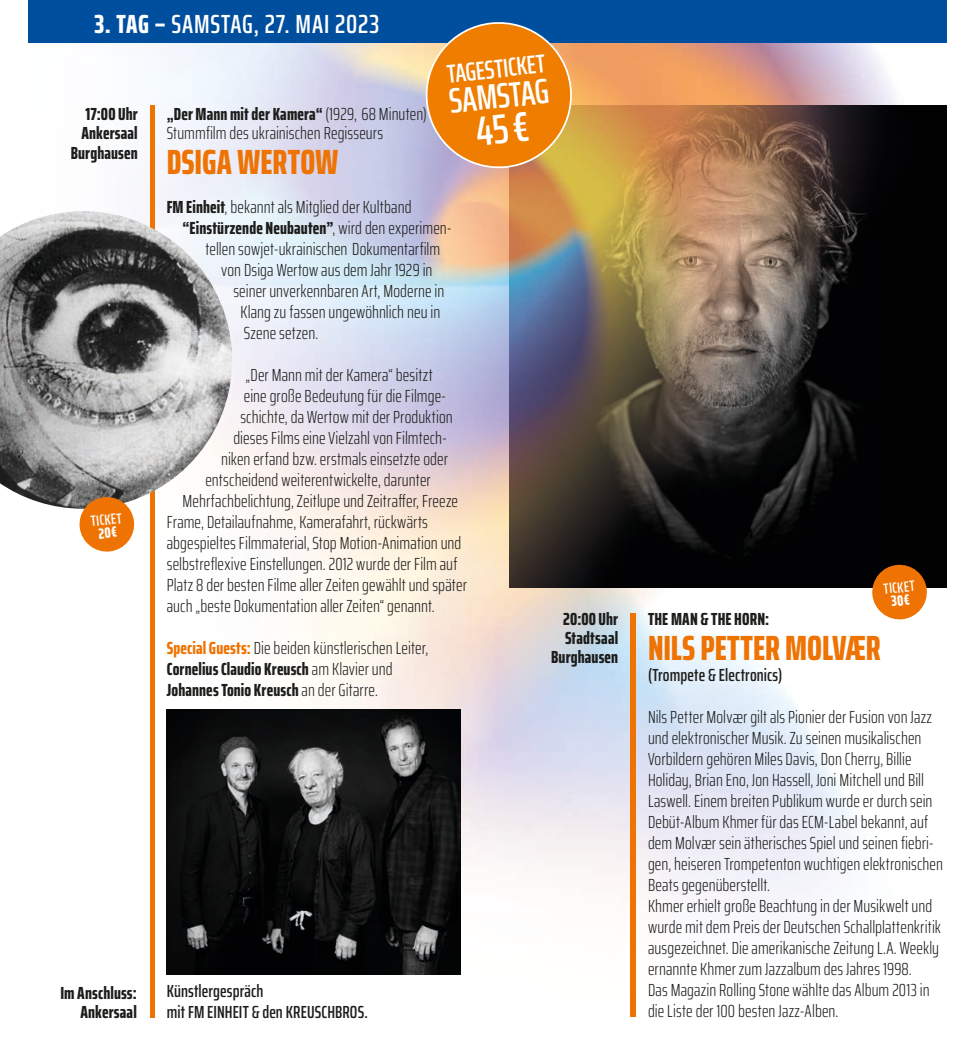
<style>
.page{position:relative;width:971px;height:1049px;background:#fff}
.page>*{position:absolute;margin:0;border:0;box-sizing:border-box;transform-origin:0 0}
.t1{font:600 extra-condensed 35.18px "Saira";color:#fff}
.t2{font:800 extra-condensed 35px "Saira";letter-spacing:-.005em;color:#ee7303}
.t3{font:600 extra-condensed 26.25px "Saira";letter-spacing:.035em;color:#fff}
.t4{font:600 extra-condensed 25.9px "Saira";color:#fff}
.t5{font:300 extra-condensed 17.5px/21px "Saira";letter-spacing:.005em;color:#1d1d1b}
.t6{font:800 extra-condensed 17.5px/19.2px "Saira";letter-spacing:.005em;color:#1d1d1b;text-align:right}
.t7{font:600 extra-condensed 17.5px/21px "Saira";letter-spacing:.01em;color:#1d1d1b}
.t8{font:600 extra-condensed 14.88px "Saira";color:#fff}
.s1{font-weight:800}
.s2{font-weight:300}
.s3{font-weight:800;color:#ee7303}
</style>
<div class="page">
<img style="left:166px;top:670px;width:687px;height:347px">
<img style="left:591px;top:587px;width:355px;height:83px">
<img style="left:299px;top:548px;width:292px;height:122px">
<img style="left:176px;top:182px;width:334px;height:366px">
<img style="left:176px;top:43px;width:334px;height:139px">
<img style="left:574px;top:43px;width:323px;height:62px">
<img style="left:510px;top:105px;width:436px;height:482px">
<div style="left:150px;top:105px;width:5px;height:913px;background:#ee7303"></div>
<img style="left:0;top:211px;width:232px;height:298px">
<div style="left:630px;top:613px;width:6px;height:403px;background:#ee7303"></div>
<div style="left:28px;top:0;width:918px;height:43px;background:#004f9f"></div>
<img style="left:167px;top:709px;width:293px;height:265px">
<svg style="left:423px;top:22px;width:151px;height:149px;background:#d7872e"></svg>
<svg style="left:78px;top:496px;width:57px;height:56px"></svg>
<svg style="left:870px;top:563px;width:58px;height:58px;background:#cd772a"></svg>
<h3 class="t3" style="left:94px;top:3px;width:286px"><span class="s1">3. TAG –</span> SAMSTAG, 27. MAI 2023</h3>
<h3 class="t4" style="left:445px;top:53px;width:100px;rotate:-6deg">TAGESTICKET</h3>
<h1 class="t1" style="left:446px;top:72px;width:102px;rotate:-6deg">SAMSTAG</h1>
<p class="t6" style="left:71px;top:104px;width:68px">17:00 Uhr<br>Ankersaal<br>Burghausen</p>
<p class="t5" style="left:167px;top:104px;width:261px;line-height:19.2px"><span class="s1">„Der Mann mit der Kamera“</span> (1929, 68 Minuten)<br>Stummfilm des ukrainischen Regisseurs</p>
<h2 class="t2" style="left:167px;top:134px;width:173px">DSIGA WERTOW</h2>
<p class="t5" style="left:167px;top:196px;width:246px"><span class="s1">FM Einheit</span>, bekannt als Mitglied der Kultband</p>
<p class="t6" style="left:182px;top:218px;width:270px">“Einstürzende Neubauten”<span class="s2">, wird den experimen-</span></p>
<p class="t5" style="left:205px;top:238px;width:236px">tellen sowjet-ukrainischen Dokumentarfilm</p>
<p class="t5" style="left:221px;top:259px;width:213px">von Dsiga Wertow aus dem Jahr 1929 in</p>
<p class="t5" style="left:233px;top:280px;width:212px">seiner unverkennbaren Art, Moderne in</p>
<p class="t5" style="left:240px;top:301px;width:201px">Klang zu fassen ungewöhnlich neu in</p>
<p class="t5" style="left:244px;top:322px;width:76px">Szene setzen.</p>
<p class="t5" style="left:245px;top:364px;width:189px">„Der Mann mit der Kamera“ besitzt</p>
<p class="t5" style="left:244px;top:385px;width:204px">eine große Bedeutung für die Filmge-</p>
<p class="t5" style="left:240px;top:406px;width:214px">schichte, da Wertow mit der Produktion</p>
<p class="t5" style="left:233px;top:427px;width:215px">dieses Films eine Vielzahl von Filmtech-</p>
<p class="t5" style="left:221px;top:448px;width:228px">niken erfand bzw. erstmals einsetzte oder</p>
<p class="t5" style="left:205px;top:469px;width:227px">entscheidend weiterentwickelte, darunter</p>
<p class="t5" style="left:182px;top:490px;width:277px">Mehrfachbelichtung, Zeitlupe und Zeitraffer, Freeze</p>
<p class="t5" style="left:167px;top:511px;width:262px">Frame, Detailaufnahme, Kamerafahrt, rückwärts</p>
<p class="t5" style="left:167px;top:532px;width:296px">abgespieltes Filmmaterial, Stop Motion-Animation und</p>
<p class="t5" style="left:167px;top:553px;width:292px">selbstreflexive Einstellungen. 2012 wurde der Film auf</p>
<p class="t5" style="left:167px;top:574px;width:301px">Platz 8 der besten Filme aller Zeiten gewählt und später</p>
<p class="t5" style="left:167px;top:595px;width:269px">auch „beste Dokumentation aller Zeiten“ genannt.</p>
<p class="t5" style="left:167px;top:637px;width:263px"><span class="s3">Special Guests:</span> Die beiden künstlerischen Leiter,<br><span class="s1">Cornelius Claudio Kreusch</span> am Klavier und<br><span class="s1">Johannes Tonio Kreusch</span> an der Gitarre.</p>
<p class="t8" style="left:90px;top:509px;width:33px;rotate:-6deg">TICKET</p>
<p class="t6" style="left:551px;top:608px;width:68px">20:00 Uhr<br>Stadtsaal<br>Burghausen</p>
<p class="t6" style="left:60px;top:982px;width:78px">Im Anschluss:<br>Ankersaal</p>
<p class="t7" style="left:167px;top:980px;width:202px">Künstlergespräch<br>mit FM EINHEIT &amp; den KREUSCHBROS.</p>
<p class="t8" style="left:882px;top:577px;width:33px;rotate:-6deg">TICKET</p>
<p class="t6" style="left:648px;top:609px;width:123px">THE MAN &amp; THE HORN:</p>
<h2 class="t2" style="left:648px;top:619px;width:234px">NILS PETTER MOLVÆR</h2>
<p class="t7" style="left:648px;top:664px;width:136px">(Trompete &amp; Electronics)</p>
<p class="t5" style="left:648px;top:706px;width:296px">Nils Petter Molvær gilt als Pionier der Fusion von Jazz und elektronischer Musik. Zu seinen musikalischen Vorbildern gehören Miles Davis, Don Cherry, Billie Holiday, Brian Eno, Jon Hassell, Joni Mitchell und Bill Laswell. Einem breiten Publikum wurde er durch sein Debüt-Album Khmer für das ECM-Label bekannt, auf dem Molvær sein ätherisches Spiel und seinen fiebri&shy;gen, heiseren Trompetenton wuchtigen elektronischen Beats gegenüberstellt.<br>Khmer erhielt große Beachtung in der Musikwelt und wurde mit dem Preis der Deutschen Schallplattenkritik ausgezeichnet. Die amerikanische Zeitung L.A. Weekly ernannte Khmer zum Jazzalbum des Jahres 1998.<br>Das Magazin Rolling Stone wählte das Album 2013 in die Liste der 100 besten Jazz-Alben.</p>
</div>
